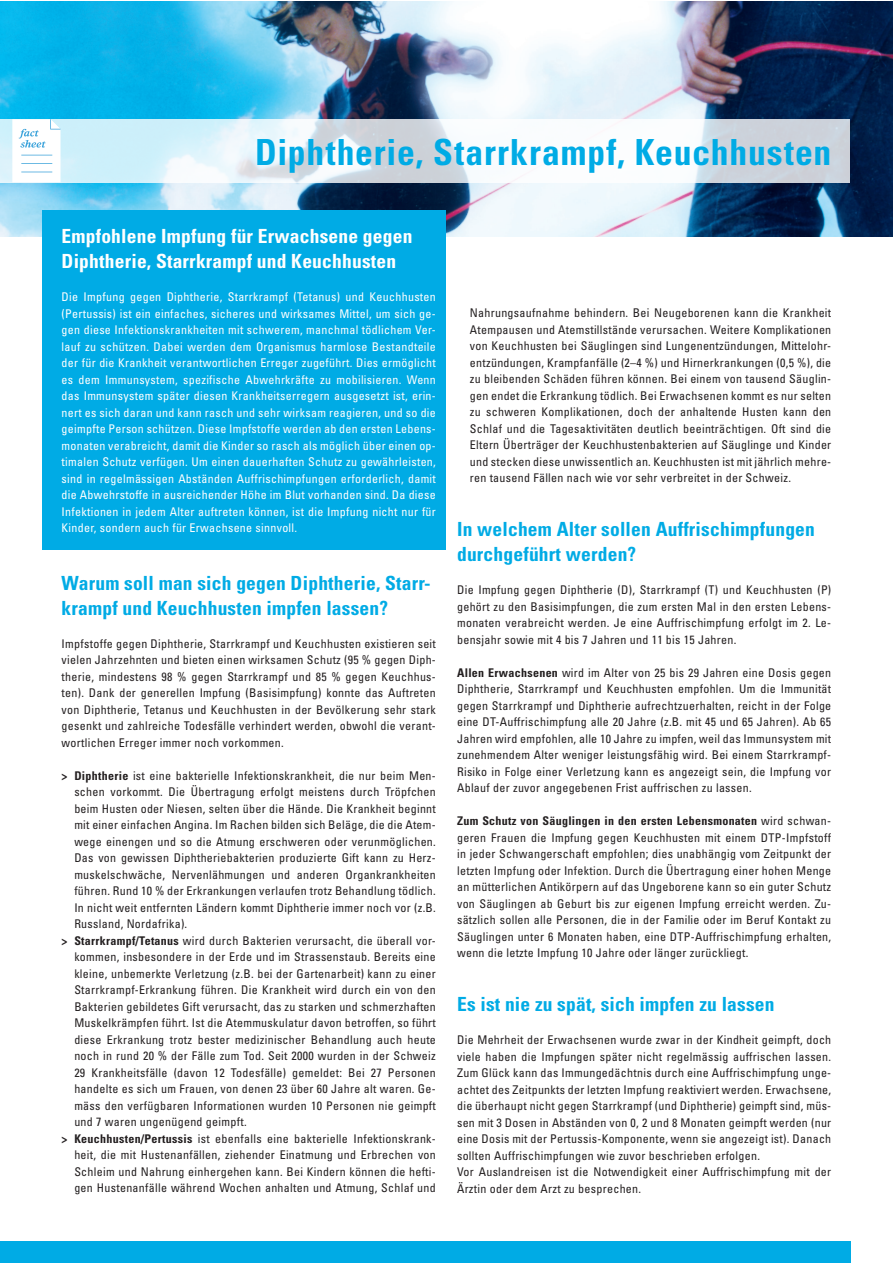
<style>
.page{position:relative;width:893px;height:1263px;background:#fff}
.page>*{position:absolute;margin:0;border:0;box-sizing:border-box;transform-origin:0 0}
.t1{font:700 condensed 36px "Univers";letter-spacing:.025em;color:#00abe5}
.t2{font:700 condensed 19.5px/24.8px "Univers";letter-spacing:.01em;color:#00abe5}
.t3{font:700 condensed 19.5px/24.8px "Univers";letter-spacing:.01em;color:#fff}
.t4{font:condensed 12px/16.5px "Univers";letter-spacing:.025em;color:#231f20;text-align:justify}
.t5{font:condensed 12px/16.5px "Univers";letter-spacing:.025em;color:#fff;text-align:justify}
.s1{font-weight:700}
</style>
<div class="page">
<img style="left:0;top:1px;width:892px;height:235px">
<svg style="left:0;top:119px;width:850px;height:64px"></svg>
<svg style="left:12px;top:119px;width:49px;height:63px"></svg>
<div style="left:42px;top:211px;width:404px;height:339px;background:#00abe5"></div>
<div style="left:0;top:1242px;width:850px;height:21px;background:#00abe5"></div>
<h1 class="t1" style="left:255px;top:130px;width:578px">Diphtherie, Starrkrampf, Keuchhusten</h1>
<h2 class="t3" style="left:62px;top:224px;width:352px">Empfohlene Impfung für Erwachsene gegen<br>Diphtherie, Starrkrampf und Keuchhusten</h2>
<p class="t5" style="left:62px;top:288px;width:376px">Die Impfung gegen Diphtherie, Starrkrampf (Tetanus) und Keuchhusten (Pertussis) ist ein einfaches, sicheres und wirksames Mittel, um sich ge&shy;gen diese Infektionskrankheiten mit schwerem, manchmal tödlichem Ver&shy;lauf zu schützen. Dabei werden dem Organismus harmlose Bestandteile der für die Krankheit verantwortlichen Erreger zugeführt. Dies ermöglicht es dem Immunsystem, spezifische Abwehrkräfte zu mobilisieren. Wenn das Immunsystem später diesen Krankheitserregern ausgesetzt ist, erin&shy;nert es sich daran und kann rasch und sehr wirksam reagieren, und so die geimpfte Person schützen. Diese Impfstoffe werden ab den ersten Lebens&shy;monaten verabreicht, damit die Kinder so rasch als möglich über einen op&shy;timalen Schutz verfügen. Um einen dauerhaften Schutz zu gewährleisten, sind in regelmässigen Abständen Auffrischimpfungen erforderlich, damit die Abwehrstoffe in ausreichender Höhe im Blut vorhanden sind. Da diese Infektionen in jedem Alter auftreten können, ist die Impfung nicht nur für Kinder, sondern auch für Erwachsene sinnvoll.</p>
<h2 class="t2" style="left:62px;top:571px;width:371px">Warum soll man sich gegen Diphtherie, Starr&shy;krampf und Keuchhusten impfen lassen?</h2>
<p class="t4" style="left:62px;top:635px;width:376px">Impfstoffe gegen Diphtherie, Starrkrampf und Keuchhusten existieren seit vielen Jahrzehnten und bieten einen wirksamen Schutz (95 % gegen Diph&shy;therie, mindestens 98 % gegen Starrkrampf und 85 % gegen Keuchhus&shy;ten). Dank der generellen Impfung (Basisimpfung) konnte das Auftreten von Diphtherie, Tetanus und Keuchhusten in der Bevölkerung sehr stark gesenkt und zahlreiche Todesfälle verhindert werden, obwohl die verant&shy;wortlichen Erreger immer noch vorkommen.</p>
<p class="t4" style="left:62px;top:767px;width:376px"><span class="s1">&gt; Diphtherie</span> ist eine bakterielle Infektionskrankheit, die nur beim Men-</p>
<p class="t4" style="left:74px;top:783px;width:363px">schen vorkommt. Die Übertragung erfolgt meistens durch Tröpfchen</p>
<p class="t4" style="left:74px;top:800px;width:363px">beim Husten oder Niesen, selten über die Hände. Die Krankheit beginnt</p>
<p class="t4" style="left:74px;top:816px;width:363px">mit einer einfachen Angina. Im Rachen bilden sich Beläge, die die Atem-</p>
<p class="t4" style="left:74px;top:833px;width:363px">wege einengen und so die Atmung erschweren oder verunmöglichen.</p>
<p class="t4" style="left:74px;top:849px;width:363px">Das von gewissen Diphtheriebakterien produzierte Gift kann zu Herz-</p>
<p class="t4" style="left:74px;top:866px;width:363px">muskelschwäche, Nervenlähmungen und anderen Organkrankheiten</p>
<p class="t4" style="left:74px;top:882px;width:363px">führen. Rund 10 % der Erkrankungen verlaufen trotz Behandlung tödlich.</p>
<p class="t4" style="left:74px;top:899px;width:363px">In nicht weit entfernten Ländern kommt Diphtherie immer noch vor (z.B.</p>
<p class="t4" style="left:74px;top:915px;width:114px">Russland, Nordafrika).</p>
<p class="t4" style="left:62px;top:932px;width:376px"><span class="s1">&gt; Starrkrampf/Tetanus</span> wird durch Bakterien verursacht, die überall vor-</p>
<p class="t4" style="left:74px;top:948px;width:363px">kommen, insbesondere in der Erde und im Strassenstaub. Bereits eine</p>
<p class="t4" style="left:74px;top:965px;width:363px">kleine, unbemerkte Verletzung (z.B. bei der Gartenarbeit) kann zu einer</p>
<p class="t4" style="left:74px;top:981px;width:363px">Starrkrampf-Erkrankung führen. Die Krankheit wird durch ein von den</p>
<p class="t4" style="left:74px;top:998px;width:363px">Bakterien gebildetes Gift verursacht, das zu starken und schmerzhaften</p>
<p class="t4" style="left:74px;top:1014px;width:363px">Muskelkrämpfen führt. Ist die Atemmuskulatur davon betroffen, so führt</p>
<p class="t4" style="left:74px;top:1031px;width:363px">diese Erkrankung trotz bester medizinischer Behandlung auch heute</p>
<p class="t4" style="left:74px;top:1047px;width:363px">noch in rund 20 % der Fälle zum Tod. Seit 2000 wurden in der Schweiz</p>
<p class="t4" style="left:74px;top:1064px;width:363px">29 Krankheitsfälle (davon 12 Todesfälle) gemeldet: Bei 27 Personen</p>
<p class="t4" style="left:74px;top:1080px;width:363px">handelte es sich um Frauen, von denen 23 über 60 Jahre alt waren. Ge-</p>
<p class="t4" style="left:74px;top:1097px;width:363px">mäss den verfügbaren Informationen wurden 10 Personen nie geimpft</p>
<p class="t4" style="left:74px;top:1113px;width:174px">und 7 waren ungenügend geimpft.</p>
<p class="t4" style="left:62px;top:1130px;width:376px"><span class="s1">&gt; Keuchhusten/Pertussis</span> ist ebenfalls eine bakterielle Infektionskrank-</p>
<p class="t4" style="left:74px;top:1146px;width:363px">heit, die mit Hustenanfällen, ziehender Einatmung und Erbrechen von</p>
<p class="t4" style="left:74px;top:1163px;width:363px">Schleim und Nahrung einhergehen kann. Bei Kindern können die hefti-</p>
<p class="t4" style="left:74px;top:1179px;width:363px">gen Hustenanfälle während Wochen anhalten und Atmung, Schlaf und</p>
<p class="t4" style="left:470px;top:305px;width:363px">Nahrungsaufnahme behindern. Bei Neugeborenen kann die Krankheit Atempausen und Atemstillstände verursachen. Weitere Komplikationen von Keuchhusten bei Säuglingen sind Lungenentzündungen, Mittelohr&shy;entzündungen, Krampfanfälle (2–4 %) und Hirnerkrankungen (0,5 %), die zu bleibenden Schäden führen können. Bei einem von tausend Säuglin&shy;gen endet die Erkrankung tödlich. Bei Erwachsenen kommt es nur selten zu schweren Komplikationen, doch der anhaltende Husten kann den Schlaf und die Tagesaktivitäten deutlich beeinträchtigen. Oft sind die Eltern Überträger der Keuchhustenbakterien auf Säuglinge und Kinder und stecken diese unwissentlich an. Keuchhusten ist mit jährlich mehre&shy;ren tausend Fällen nach wie vor sehr verbreitet in der Schweiz.</p>
<h2 class="t2" style="left:457px;top:517px;width:359px">In welchem Alter sollen Auffrischimpfungen durchgeführt werden?</h2>
<p class="t4" style="left:457px;top:581px;width:376px">Die Impfung gegen Diphtherie (D), Starrkrampf (T) und Keuchhusten (P) gehört zu den Basisimpfungen, die zum ersten Mal in den ersten Lebens&shy;monaten verabreicht werden. Je eine Auffrischimpfung erfolgt im 2. Le&shy;bensjahr sowie mit 4 bis 7 Jahren und 11 bis 15 Jahren.</p>
<p class="t4" style="left:457px;top:664px;width:376px"><span class="s1">Allen Erwachsenen</span> wird im Alter von 25 bis 29 Jahren eine Dosis gegen Diphtherie, Starrkrampf und Keuchhusten empfohlen. Um die Immunität gegen Starrkrampf und Diphtherie aufrechtzuerhalten, reicht in der Folge eine DT-Auffrischimpfung alle 20 Jahre (z.B. mit 45 und 65 Jahren). Ab 65<br>Jahren wird empfohlen, alle 10 Jahre zu impfen, weil das Immunsystem mit zunehmendem Alter weniger leistungsfähig wird. Bei einem Starrkrampf-Risiko in Folge einer Verletzung kann es angezeigt sein, die Impfung vor Ablauf der zuvor angegebenen Frist auffrischen zu lassen.</p>
<p class="t4" style="left:457px;top:812px;width:376px"><span class="s1">Zum Schutz von Säuglingen in den ersten Lebensmonaten</span> wird schwan&shy;geren Frauen die Impfung gegen Keuchhusten mit einem DTP-Impfstoff in jeder Schwangerschaft empfohlen; dies unabhängig vom Zeitpunkt der letzten Impfung oder Infektion. Durch die Übertragung einer hohen Menge an mütterlichen Antikörpern auf das Ungeborene kann so ein guter Schutz von Säuglingen ab Geburt bis zur eigenen Impfung erreicht werden. Zu&shy;sätzlich sollen alle Personen, die in der Familie oder im Beruf Kontakt zu Säuglingen unter 6 Monaten haben, eine DTP-Auffrischimpfung erhalten, wenn die letzte Impfung 10 Jahre oder länger zurückliegt.</p>
<h2 class="t2" style="left:457px;top:992px;width:319px">Es ist nie zu spät, sich impfen zu lassen</h2>
<p class="t4" style="left:457px;top:1031px;width:376px;text-align:left">Die Mehrheit der Erwachsenen wurde zwar in der Kindheit geimpft, doch viele haben die Impfungen später nicht regelmässig auffrischen lassen.<br>Zum Glück kann das Immungedächtnis durch eine Auffrischimpfung unge&shy;achtet des Zeitpunkts der letzten Impfung reaktiviert werden. Erwachsene, die überhaupt nicht gegen Starrkrampf (und Diphtherie) geimpft sind, müs&shy;sen mit 3 Dosen in Abständen von 0, 2 und 8 Monaten geimpft werden (nur eine Dosis mit der Pertussis-Komponente, wenn sie angezeigt ist). Danach sollten Auffrischimpfungen wie zuvor beschrieben erfolgen.<br>Vor Auslandreisen ist die Notwendigkeit einer Auffrischimpfung mit der Ärztin oder dem Arzt zu besprechen.</p>
</div>
